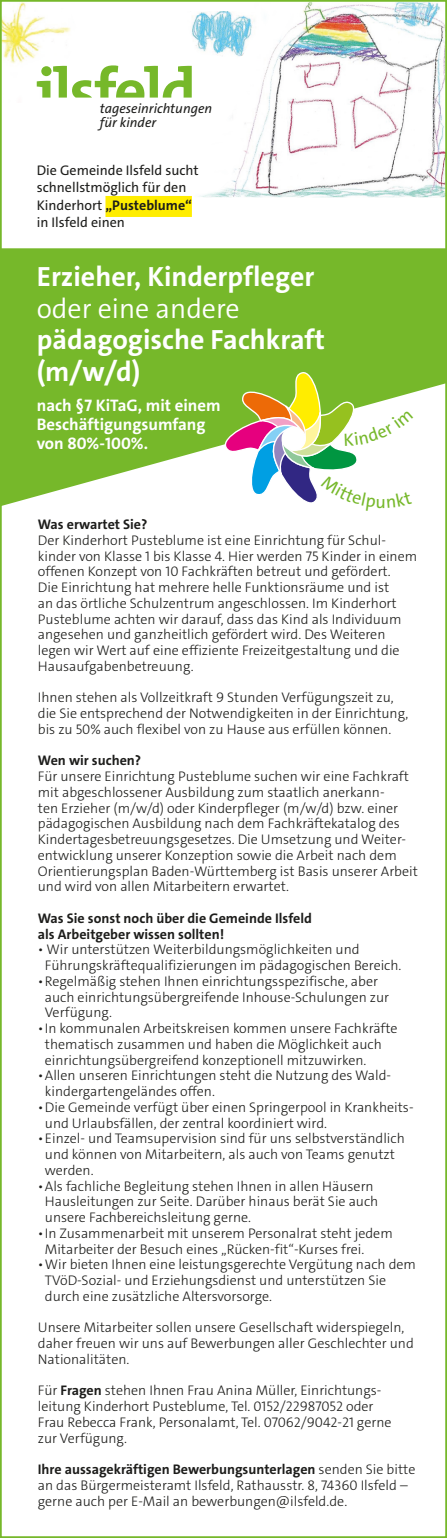
<style>
.page{position:relative;width:447px;height:1538px;background:#fff}
.page>*{position:absolute;margin:0;border:0;box-sizing:border-box;transform-origin:0 0}
.t1{font:700 28px/31.5px "The Sans C4 s";color:#fff}
.t2{font:300 28px "The Sans C4 s";color:#fff}
.t3{font:18.03px "The Sans C4 s";color:#76b82a}
.t4{font:700 16.8px/19.2px "The Sans C4 s";color:#fff}
.t5{font:300 14px/15.8px "The Sans C4 s";color:#1d1d1b}
.t6{font:700 14px/15.8px "The Sans C4 s";color:#1d1d1b}
.t7{font:14px/17.5px "The Sans C4 s";color:#1d1d1b}
.t8{font:italic 13.65px/14.5px "The Sans C4 s";color:#1d1d1b}
.s1{font-weight:700}
</style>
<div class="page">
<img style="left:192px;top:22px;width:2px;height:15px">
<img style="left:3px;top:3px;width:68px;height:84px">
<img style="left:194px;top:3px;width:249px;height:194px">
<div style="left:105px;top:196px;width:87px;height:21px;background:#ffed00"></div>
<svg style="left:1px;top:248px;width:445px;height:258px;background:#86c043"></svg>
<svg style="left:37px;top:65px;width:155px;height:33px"></svg>
<svg style="left:221px;top:371px;width:192px;height:135px"></svg>
<p class="t8" style="left:100px;top:101px;width:114px">tageseinrichtungen für kinder</p>
<p class="t7" style="left:37px;top:162px;width:163px">Die Gemeinde Ilsfeld sucht schnellstmöglich für den<br>Kinderhort <span class="s1">„Pusteblume“ </span>in Ilsfeld einen</p>
<h1 class="t1" style="left:37px;top:261px;width:279px">Erzieher, Kinderpfleger</h1>
<h1 class="t2" style="left:37px;top:290px;width:204px">oder eine andere</h1>
<h1 class="t1" style="left:37px;top:324px;width:289px">pädagogische Fachkraft (m/w/d)</h1>
<p class="t4" style="left:37px;top:395px;width:185px">nach §7 KiTaG, mit einem<br>Beschäftigungsumfang von 80%-100%.</p>
<p class="t3" style="left:375px;top:490px;width:12px">u</p>
<p class="t6" style="left:38px;top:516px;width:111px">Was erwartet Sie?</p>
<p class="t5" style="left:38px;top:532px;width:380px">Der Kinderhort Pusteblume ist eine Einrichtung für Schul&shy;kinder von Klasse 1 bis Klasse 4. Hier werden 75 Kinder in einem offenen Konzept von 10 Fachkräften betreut und gefördert.<br>Die Einrichtung hat mehrere helle Funktionsräume und ist<br>an das örtliche Schulzentrum angeschlossen. Im Kinderhort Pusteblume achten wir darauf, dass das Kind als Individuum angesehen und ganzheitlich gefördert wird. Des Weiteren legen wir Wert auf eine effiziente Freizeitgestaltung und die Hausaufgabenbetreuung.</p>
<p class="t5" style="left:38px;top:690px;width:372px">Ihnen stehen als Vollzeitkraft 9 Stunden Verfügungszeit zu, die Sie entsprechend der Notwendigkeiten in der Einrichtung, bis zu 50% auch flexibel von zu Hause aus erfüllen können.</p>
<p class="t6" style="left:38px;top:753px;width:105px">Wen wir suchen?</p>
<p class="t5" style="left:38px;top:768px;width:381px">Für unsere Einrichtung Pusteblume suchen wir eine Fachkraft mit abgeschlossener Ausbildung zum staatlich anerkann-<br>ten Erzieher (m/w/d) oder Kinderpfleger (m/w/d) bzw. einer pädagogischen Ausbildung nach dem Fachkräftekatalog des Kindertagesbetreuungsgesetzes. Die Umsetzung und Weiter&shy;entwicklung unserer Konzeption sowie die Arbeit nach dem Orientierungsplan Baden-Württemberg ist Basis unserer Arbeit und wird von allen Mitarbeitern erwartet.</p>
<p class="t6" style="left:38px;top:910px;width:275px">Was Sie sonst noch über die Gemeinde Ilsfeld als Arbeitgeber wissen sollten!</p>
<p class="t5" style="left:45px;top:942px;width:358px;text-indent:-7px">• Wir unterstützen Weiterbildungsmöglichkeiten und<br>Führungskräftequalifizierungen im pädagogischen Bereich.</p>
<p class="t5" style="left:45px;top:973px;width:345px;text-indent:-7px">•Regelmäßig stehen Ihnen einrichtungsspezifische, aber auch einrichtungsübergreifende Inhouse-Schulungen zur<br>Verfügung.</p>
<p class="t5" style="left:45px;top:1020px;width:354px;text-indent:-7px">•In kommunalen Arbeitskreisen kommen unsere Fachkräfte thematisch zusammen und haben die Möglichkeit auch einrichtungsübergreifend konzeptionell mitzuwirken.</p>
<p class="t5" style="left:45px;top:1068px;width:347px;text-indent:-7px">•Allen unseren Einrichtungen steht die Nutzung des Wald&shy;kindergartengeländes offen.</p>
<p class="t5" style="left:45px;top:1099px;width:370px;text-indent:-7px">•Die Gemeinde verfügt über einen Springerpool in Krankheits&shy;und Urlaubsfällen, der zentral koordiniert wird.</p>
<p class="t5" style="left:45px;top:1131px;width:361px;text-indent:-7px">•Einzel- und Teamsupervision sind für uns selbstverständlich und können von Mitarbeitern, als auch von Teams genutzt werden.</p>
<p class="t5" style="left:45px;top:1178px;width:335px;text-indent:-7px">•Als fachliche Begleitung stehen Ihnen in allen Häusern<br>Hausleitungen zur Seite. Darüber hinaus berät Sie auch unsere Fachbereichsleitung gerne.</p>
<p class="t5" style="left:45px;top:1225px;width:349px;text-indent:-7px">•In Zusammenarbeit mit unserem Personalrat steht jedem<br>Mitarbeiter der Besuch eines „Rücken-fit“-Kurses frei.</p>
<p class="t5" style="left:45px;top:1257px;width:372px;text-indent:-7px">•Wir bieten Ihnen eine leistungsgerechte Vergütung nach dem<br>TVöD-Sozial- und Erziehungsdienst und unterstützen Sie durch eine zusätzliche Altersvorsorge.</p>
<p class="t5" style="left:38px;top:1320px;width:377px">Unsere Mitarbeiter sollen unsere Gesellschaft widerspiegeln, daher freuen wir uns auf Bewerbungen aller Geschlechter und<br>Nationalitäten.</p>
<p class="t5" style="left:38px;top:1383px;width:355px">Für <span class="s1">Fragen</span> stehen Ihnen Frau Anina Müller, Einrichtungs&shy;leitung Kinderhort Pusteblume, Tel. 0152/22987052 oder Frau Rebecca Frank, Personalamt, Tel. 07062/9042-21 gerne zur Verfügung.</p>
<p class="t5" style="left:38px;top:1461px;width:379px"><span class="s1">Ihre aussagekräftigen Bewerbungsunterlagen</span> senden Sie bitte an das Bürgermeisteramt Ilsfeld, Rathausstr. 8, 74360 Ilsfeld – gerne auch per E-Mail an bewerbungen@ilsfeld.de.</p>
</div>
